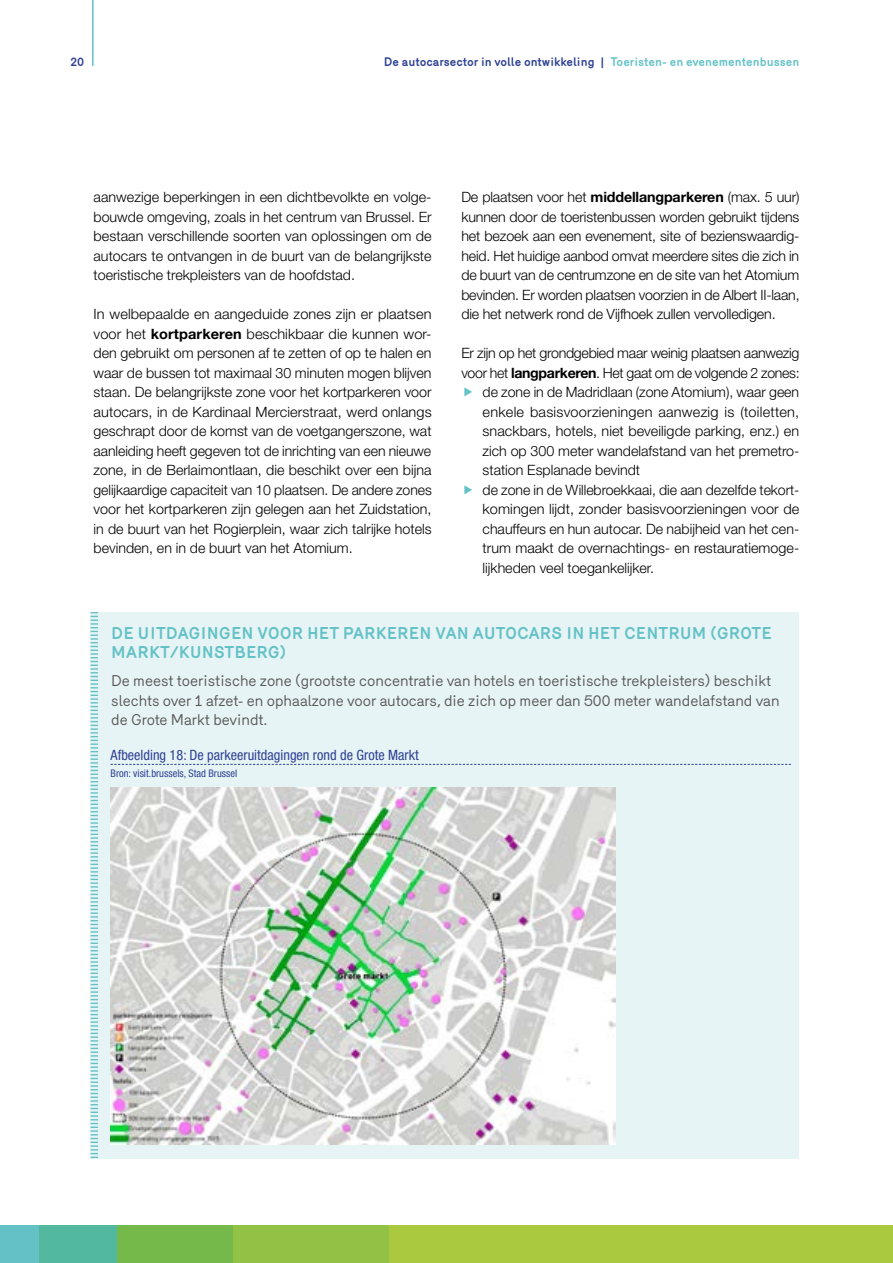
<style>
.page{position:relative;width:893px;height:1263px;background:#fff}
.page>*{position:absolute;margin:0;border:0;box-sizing:border-box;transform-origin:0 0}
.t1{font:700 16.5px/19.5px "Merkury";color:#64c2c7}
.t2{font:15px/19.5px "Merkury";color:#575756}
.t3{font:300 14.25px/19.5px "Helvetica Neue";color:#000;text-align:justify}
.t4{font:300 14.25px "Helvetica Neue";letter-spacing:-.02em;color:#000}
.t5{font:condensed 14.25px "Helvetica Neue";color:#2f4295}
.t6{font:700 12px "Merkury";color:#2f4295}
.t7{font:condensed 10.5px "Helvetica Neue";color:#2f4295}
.s1{color:#64c2c7}
.s2{font-weight:700}
</style>
<div class="page">
<hr style="left:92px;top:0;width:2px;height:66px;background:#64c2c7">
<div style="left:0;top:1225px;width:467px;height:38px;background:#aac93e"></div>
<div style="left:0;top:1225px;width:39px;height:38px;background:#64c2c7"></div>
<div style="left:156px;top:1225px;width:38px;height:38px;background:#75b94b"></div>
<div style="left:311px;top:1225px;width:39px;height:38px;background:#91c145"></div>
<div style="left:78px;top:1225px;width:39px;height:38px;background:#52b99e"></div>
<div style="left:233px;top:1225px;width:39px;height:38px;background:#91c145"></div>
<div style="left:39px;top:1225px;width:39px;height:38px;background:#52b99e"></div>
<div style="left:194px;top:1225px;width:39px;height:38px;background:#75b94b"></div>
<div style="left:350px;top:1225px;width:39px;height:38px;background:#91c145"></div>
<div style="left:117px;top:1225px;width:39px;height:38px;background:#75b94b"></div>
<div style="left:272px;top:1225px;width:39px;height:38px;background:#91c145"></div>
<div style="left:454px;top:1225px;width:439px;height:38px;background:#aac93e"></div>
<div style="left:91px;top:612px;width:708px;height:546px;background:#e7f4f5"></div>
<img style="left:111px;top:787px;width:505px;height:357px">
<svg style="left:91px;top:612px;width:7px;height:546px"></svg>
<svg style="left:111px;top:764px;width:680px;height:1px"></svg>
<p class="t6" style="left:70px;top:53px;width:15px">20</p>
<p class="t6" style="left:384px;top:53px;width:417px">De autocarsector in volle ontwikkeling | <span class="s1">Toeristen- en evenementenbussen</span></p>
<p class="t3" style="left:94px;top:187px;width:340px">aanwezige beperkingen in een dichtbevolkte en volge&shy;bouwde omgeving, zoals in het centrum van Brussel. Er bestaan verschillende soorten van oplossingen om de autocars te ontvangen in de buurt van de belangrijkste toeristische trekpleisters van de hoofdstad.</p>
<p class="t3" style="left:94px;top:304px;width:340px">In welbepaalde en aangeduide zones zijn er plaatsen voor het <span class="s2">kortparkeren</span> beschikbaar die kunnen wor&shy;den gebruikt om personen af te zetten of op te halen en waar de bussen tot maximaal 30 minuten mogen blijven staan. De belangrijkste zone voor het kortparkeren voor autocars, in de Kardinaal Mercierstraat, werd onlangs geschrapt door de komst van de voetgangerszone, wat aanleiding heeft gegeven tot de inrichting van een nieuwe zone, in de Berlaimontlaan, die beschikt over een bijna gelijkaardige capaciteit van 10 plaatsen. De andere zones voor het kortparkeren zijn gelegen aan het Zuidstation, in de buurt van het Rogierplein, waar zich talrijke hotels bevinden, en in de buurt van het Atomium.</p>
<p class="t3" style="left:461px;top:187px;width:340px">De plaatsen voor het <span class="s2">middellangparkeren</span> (max. 5 uur) kunnen door de toeristenbussen worden gebruikt tijdens het bezoek aan een evenement, site of bezienswaardig&shy;heid. Het huidige aanbod omvat meerdere sites die zich in de buurt van de centrumzone en de site van het Atomium bevinden. Er worden plaatsen voorzien in de Albert II-laan, die het netwerk rond de Vijfhoek zullen vervolledigen.</p>
<p class="t4" style="left:461px;top:345px;width:340px">Er zijn op het grondgebied maar weinig plaatsen aanwezig</p>
<p class="t4" style="left:461px;top:364px;width:340px">voor het <span class="s2">langparkeren</span>. Het gaat om de volgende 2 zones:</p>
<p class="t3" style="left:483px;top:382px;width:318px">de zone in de Madridlaan (zone Atomium), waar geen</p>
<p class="t3" style="left:483px;top:402px;width:318px">enkele basisvoorzieningen aanwezig is (toiletten,</p>
<p class="t3" style="left:483px;top:421px;width:318px">snackbars, hotels, niet beveiligde parking, enz.) en</p>
<p class="t3" style="left:483px;top:441px;width:318px">zich op 300 meter wandelafstand van het premetro-</p>
<p class="t3" style="left:483px;top:460px;width:159px">station Esplanade bevindt</p>
<p class="t3" style="left:483px;top:480px;width:318px">de zone in de Willebroekkaai, die aan dezelfde tekort-</p>
<p class="t3" style="left:483px;top:499px;width:318px">komingen lijdt, zonder basisvoorzieningen voor de</p>
<p class="t3" style="left:483px;top:519px;width:318px">chauffeurs en hun autocar. De nabijheid van het cen-</p>
<p class="t3" style="left:483px;top:538px;width:318px">trum maakt de overnachtings- en restauratiemoge-</p>
<p class="t3" style="left:483px;top:558px;width:173px">lijkheden veel toegankelijker.</p>
<p class="t1" style="left:111px;top:622px;width:662px">DE UITDAGINGEN VOOR HET PARKEREN VAN AUTOCARS IN HET CENTRUM (GROTE<br>MARKT/KUNSTBERG)</p>
<p class="t2" style="left:111px;top:670px;width:670px">De meest toeristische zone (grootste concentratie van hotels en toeristische trekpleisters) beschikt slechts over 1 afzet- en ophaalzone voor autocars, die zich op meer dan 500 meter wandelafstand van de Grote Markt bevindt.</p>
<p class="t5" style="left:111px;top:746px;width:310px">Afbeelding 18: De parkeeruitdagingen rond de Grote Markt</p>
<p class="t7" style="left:111px;top:767px;width:128px">Bron: visit.brussels, Stad Brussel</p>
</div>
